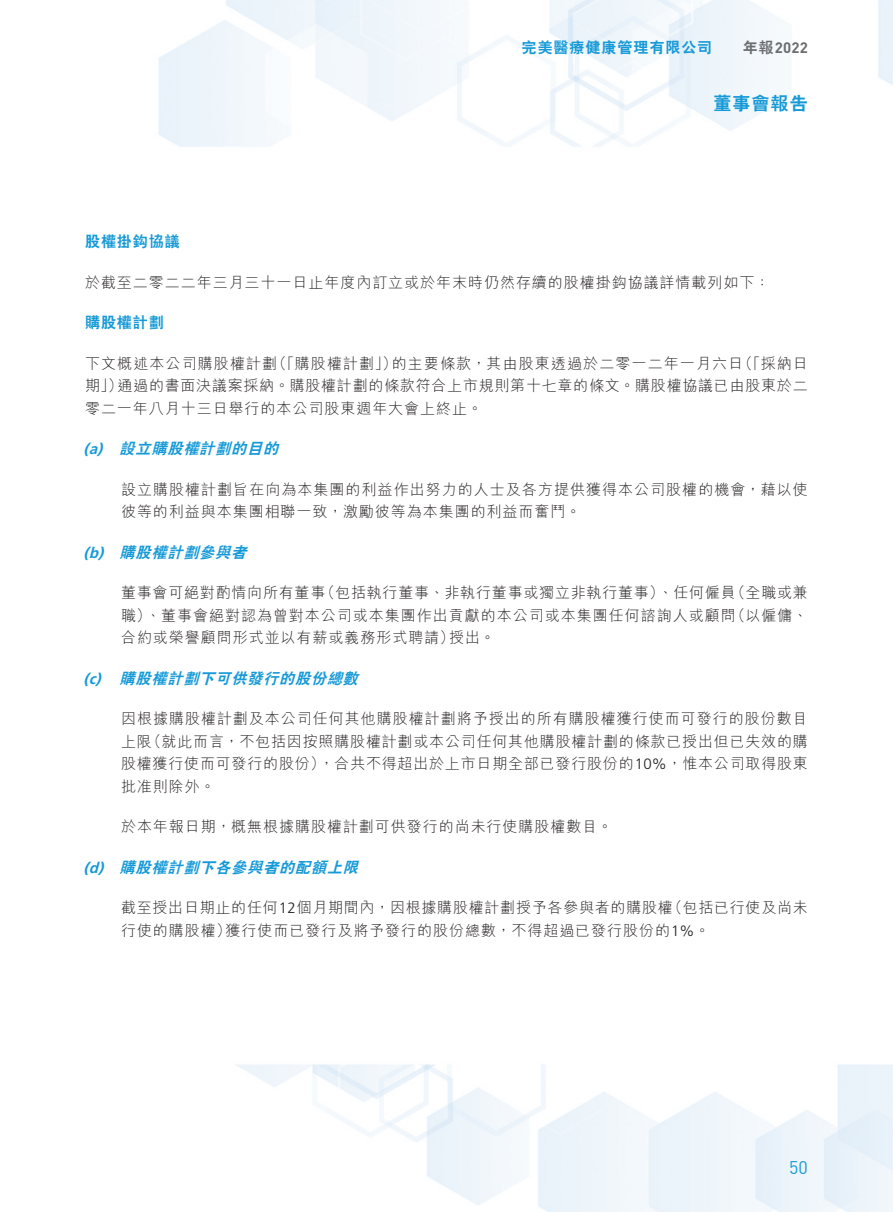
<style>
.page{position:relative;width:893px;height:1212px;background:#fff}
.page>*{position:absolute;margin:0;border:0;box-sizing:border-box;transform-origin:0 0}
.t1{font:800 18px "C Hei 2 HK";letter-spacing:.065em;color:#169ad7}
.t2{font:18px "DIN";color:#169ad7}
._12___P2{font:300 15px/22.5px "M Hei HK";letter-spacing:.065em;color:#231f20}
._11_P0{font:300 15px/22.5px "M Hei HK";letter-spacing:.065em;color:#231f20}
._05_____H3{font:italic 800 15px "C Hei 2 HK";color:#169ad7}
._03_H1{font:800 15px "C Hei 2 HK";letter-spacing:.065em;color:#169ad7}
._05_____H3-2{font:italic 700 15px "Frutiger LT Std";color:#169ad7}
.t3{font:700 15px "DIN Pro";color:#6c6d70}
._04___H2{font:800 15px "C Hei 2 HK";letter-spacing:.065em;color:#169ad7}
.s1{font-family:"C Hei 2 HK";font-weight:800}
.s2{font-family:"Frutiger LT Std"}
</style>
<div class="page">
<p class="_03_H1" style="left:522px;top:37px;width:192px">完美醫療健康管理有限公司</p>
<p class="t3" style="left:743px;top:37px;width:67px"><span class="s1">年報</span>2022</p>
<p class="t1" style="left:713px;top:91px;width:96px">董事會報告</p>
<p class="_03_H1" style="left:85px;top:232px;width:96px">股權掛鈎協議</p>
<p class="_11_P0" style="left:85px;top:270px;width:686px">於截至二零二二年三月三十一日止年度內訂立或於年末時仍然存續的股權掛鈎協議詳情載列如下：</p>
<p class="_04___H2" style="left:85px;top:313px;width:80px">購股權計劃</p>
<p class="_11_P0" style="left:738px;top:351px;width:72px">（「採納日</p>
<p class="_11_P0" style="left:272px;top:351px;width:127px">（「購股權計劃」）</p>
<p class="_11_P0" style="left:392px;top:351px;width:353px">的主要條款，其由股東透過於二零一二年一月六日</p>
<p class="_11_P0" style="left:118px;top:351px;width:692px;text-indent:-33px">下文概述本公司購股權計劃<br>通過的書面決議案採納。購股權計劃的條款符合上市規則第十七章的條文。購股權協議已由股東於二</p>
<p class="_11_P0" style="left:85px;top:374px;width:399px">期」）<br>零二一年八月十三日舉行的本公司股東週年大會上終止。</p>
<p class="_05_____H3" style="left:119px;top:439px;width:166px">設立購股權計劃的目的</p>
<p class="_05_____H3-2" style="left:83px;top:440px;width:20px">a(</p>
<p class="_05_____H3-2" style="left:97px;top:440px;width:11px">)</p>
<p class="_05_____H3-2" style="left:83px;top:544px;width:21px">b(</p>
<p class="_05_____H3-2" style="left:98px;top:544px;width:11px">)</p>
<p class="_05_____H3-2" style="left:83px;top:670px;width:18px">c(</p>
<p class="_05_____H3-2" style="left:96px;top:670px;width:11px">)</p>
<p class="_05_____H3-2" style="left:83px;top:859px;width:21px">d(</p>
<p class="_05_____H3-2" style="left:98px;top:859px;width:11px">)</p>
<p class="_12___P2" style="left:121px;top:477px;width:688px">設立購股權計劃旨在向為本集團的利益作出努力的人士及各方提供獲得本公司股權的機會，藉以使彼等的利益與本集團相聯一致，激勵彼等為本集團的利益而奮鬥。</p>
<p class="_05_____H3" style="left:119px;top:542px;width:134px">購股權計劃參與者</p>
<p class="_12___P2" style="left:320px;top:581px;width:417px">（包括執行董事、非執行董事或獨立非執行董事）、任何僱員</p>
<p class="_12___P2" style="left:730px;top:581px;width:79px">（全職或兼</p>
<p class="_12___P2" style="left:121px;top:581px;width:206px">董事會可絕對酌情向所有董事</p>
<p class="_12___P2" style="left:730px;top:603px;width:79px">（以僱傭、</p>
<p class="_12___P2" style="left:449px;top:603px;width:288px;text-indent:-328px">職）、董事會絕對認為曾對本公司或本集團作出貢獻的本公司或本集團任何諮詢人或顧問授出。</p>
<p class="_12___P2" style="left:121px;top:626px;width:335px">合約或榮譽顧問形式並以有薪或義務形式聘請）</p>
<p class="_05_____H3" style="left:119px;top:668px;width:245px">購股權計劃下可供發行的股份總數</p>
<p class="_12___P2" style="left:121px;top:707px;width:688px;text-align:right">因根據購股權計劃及本公司任何其他購股權計劃將予授出的所有購股權獲行使而可發行的股份數目（就此而言，不包括因按照購股權計劃或本公司任何其他購股權計劃的條款已授出但已失效的購</p>
<p class="_12___P2" style="left:121px;top:729px;width:32px">上限</p>
<p class="_12___P2" style="left:121px;top:752px;width:205px">股權獲行使而可發行的股份）批准則除外。</p>
<p class="_12___P2" style="left:121px;top:815px;width:493px">於本年報日期，概無根據購股權計劃可供發行的尚未行使購股權數目。</p>
<p class="_05_____H3" style="left:119px;top:857px;width:245px">購股權計劃下各參與者的配額上限</p>
<p class="_12___P2" style="left:319px;top:752px;width:490px">，合共不得超出於上市日期全部已發行股份的<span class="s2">10%</span>，惟本公司取得股東</p>
<p class="_12___P2" style="left:226px;top:896px;width:486px;text-indent:-105px">截至授出日期止的任何<span class="s2">12</span>個月期間內，因根據購股權計劃授予各參與者的購股權<br>獲行使而已發行及將予發行的股份總數，不得超過已發行股份的<span class="s2">1%</span>。</p>
<p class="_12___P2" style="left:667px;top:896px;width:142px">（包括已行使及尚未</p>
<p class="_12___P2" style="left:121px;top:918px;width:112px">行使的購股權）</p>
<p class="t2" style="left:789px;top:1156px;width:20px">50</p>
</div>
